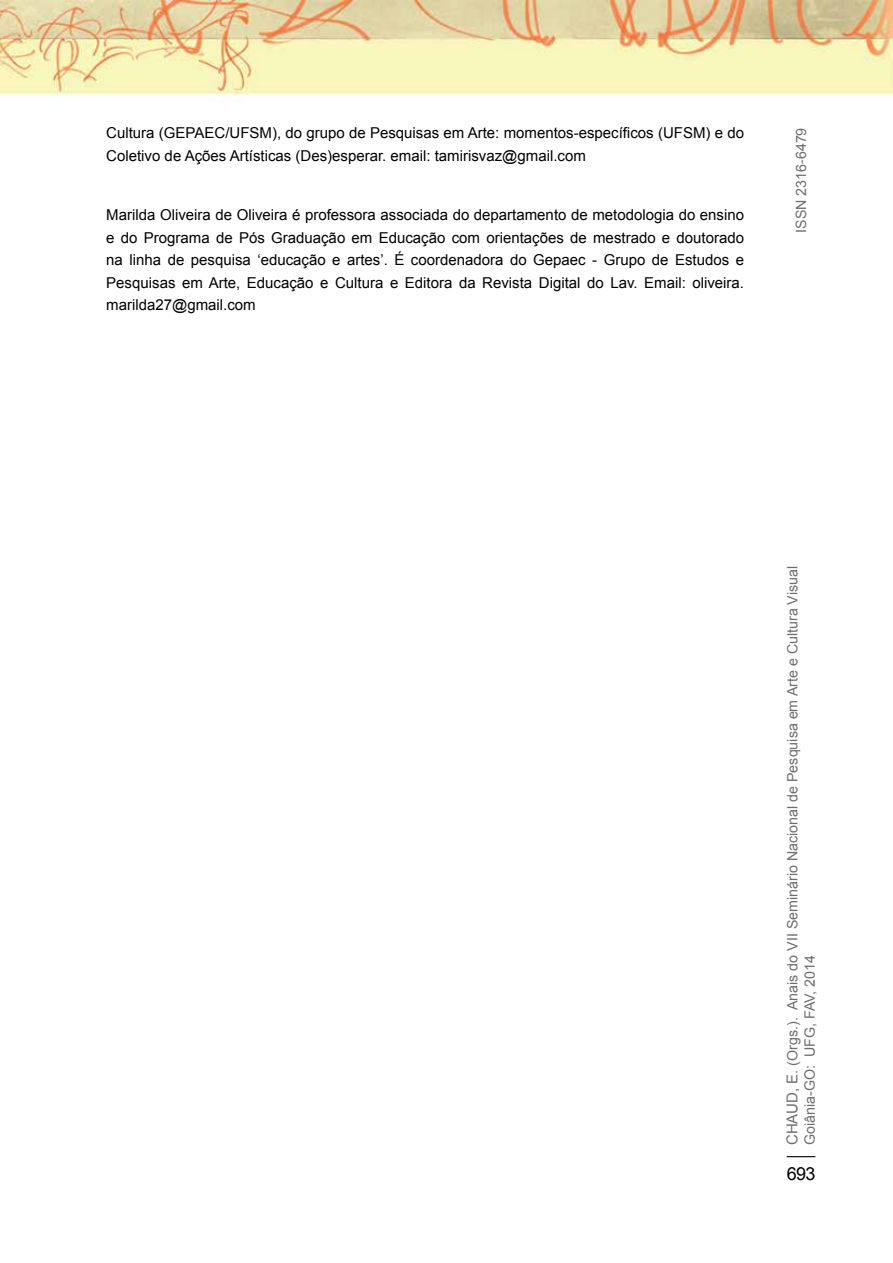
<style>
.page{position:relative;width:893px;height:1263px;background:#fff}
.page>*{position:absolute;margin:0;border:0;box-sizing:border-box;transform-origin:0 0}
.t1{font:18px "Arial";color:#000}
.t2{font:15px/22.5px "Arial";color:#000}
.t3{font:14.25px/17.1px "Arial";color:#6d6e71}
.s1{font-size:15px}
</style>
<div class="page">
<svg style="left:787px;top:1156px;width:28px;height:1px"></svg>
<img style="left:0;top:0;width:893px;height:102px">
<p class="t2" style="left:106px;top:122px;width:639px">Cultura (GEPAEC/UFSM), do grupo de Pesquisas em Arte: momentos-específicos (UFSM) e do<br>Coletivo de Ações Artísticas (Des)esperar. email: tamirisvaz@gmail.com</p>
<p class="t2" style="left:106px;top:204px;width:639px;text-align:justify">Marilda Oliveira de Oliveira é professora associada do departamento de metodologia do ensino e do Programa de Pós Graduação em Educação com orientações de mestrado e doutorado na linha de pesquisa ‘educação e artes’. É coordenadora do Gepaec - Grupo de Estudos e Pesquisas em Arte, Educação e Cultura e Editora da Revista Digital do Lav. Email: oliveira. marilda27@gmail.com</p>
<p class="t3" style="left:793px;top:233px;width:107px;rotate:-90deg">ISSN 2316-6479</p>
<p class="t3" style="left:784px;top:1145px;width:581px;rotate:-90deg"><span class="s1">Chaud, E</span>. (Orgs.). Anais do VII Seminário Nacional de Pesquisa em Arte e Cultura Visual<br>Goiânia-GO: U FG, FAV, 2014</p>
<p class="t1" style="left:787px;top:1162px;width:30px">693</p>
</div>
